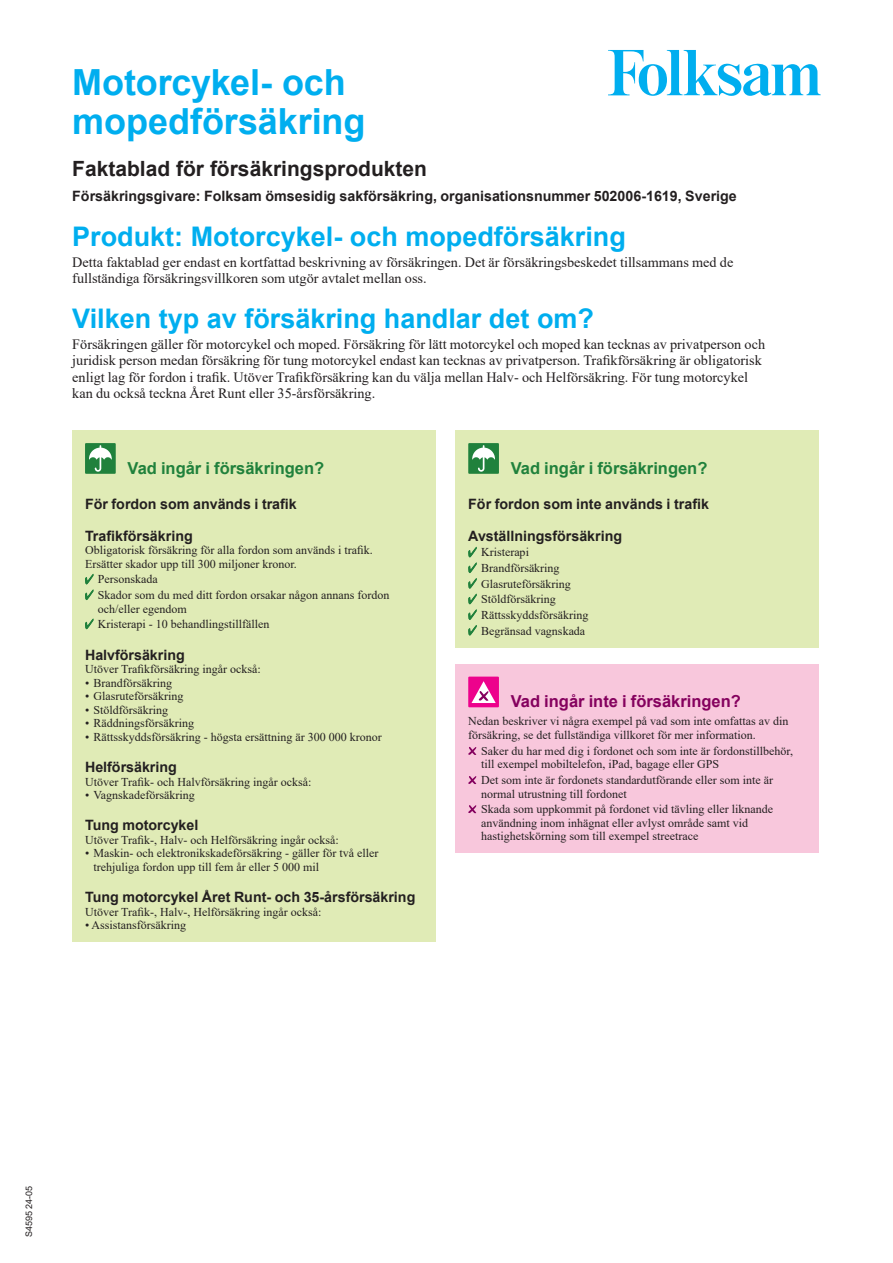
<style>
.page{position:relative;width:893px;height:1263px;background:#fff}
.page>*{position:absolute;margin:0;border:0;box-sizing:border-box;transform-origin:0 0}
.Rubrik_2_24pt_Arial{font:700 36px/39px "Arial";letter-spacing:-.005em;color:#00aeef}
._0_Rubrik_3_18pt_Ari{font:700 27px "Arial";color:#00aeef}
.t1{font:700 21px "Arial";color:#231f20}
._0_Rubrik_5_11pt__Ar{font:700 16.5px "Arial";color:#20813c}
._0_Rubrik_5_11pt__Ar-2{font:700 16.5px "Arial";color:#85015e}
._0_Brödtext{font:14.25px/16.5px "Times New Roman";color:#231f20}
._0_Rubrik_6_9_5pt_Ar{font:700 14.25px "Arial";color:#231f20}
._0_Tabell_Text_lista{font:12px/13.5px "Times New Roman";color:#231f20}
._0_Tabell_Text{font:12px/13.5px "Times New Roman";color:#231f20}
.Trycksaksnummer{font:9px "Arial";color:#231f20}
</style>
<div class="page">
<svg style="left:608px;top:50px;width:213px;height:46px"></svg>
<div style="left:72px;top:430px;width:364px;height:512px;background:#e0ebb6"></div>
<div style="left:85px;top:443px;width:31px;height:31px;background:#20813c"></div>
<svg style="left:89px;top:445px;width:23px;height:27px"></svg>
<svg style="left:85px;top:574px;width:9px;height:26px"></svg>
<svg style="left:85px;top:619px;width:9px;height:10px"></svg>
<div style="left:455px;top:430px;width:364px;height:217px;background:#e0ebb6"></div>
<div style="left:468px;top:443px;width:31px;height:31px;background:#20813c"></div>
<svg style="left:472px;top:445px;width:23px;height:27px"></svg>
<svg style="left:468px;top:547px;width:9px;height:89px"></svg>
<div style="left:455px;top:664px;width:364px;height:188px;background:#f8c7dc"></div>
<div style="left:468px;top:677px;width:31px;height:30px;background:#ed028c"></div>
<svg style="left:471px;top:681px;width:25px;height:22px"></svg>
<svg style="left:468px;top:747px;width:8px;height:8px"></svg>
<svg style="left:468px;top:776px;width:8px;height:8px"></svg>
<svg style="left:468px;top:805px;width:8px;height:8px"></svg>
<p class="Rubrik_2_24pt_Arial" style="left:72px;top:64px;width:295px">Motorcykel- och mopedförsäkring</p>
<h3 class="t1" style="left:72px;top:154px;width:356px">Faktablad för försäkringsprodukten</h3>
<p class="_0_Rubrik_6_9_5pt_Ar" style="left:72px;top:186px;width:666px">Försäkringsgivare: Folksam ömsesidig sakförsäkring, organisationsnummer 502006-1619, Sverige</p>
<p class="_0_Rubrik_3_18pt_Ari" style="left:72px;top:218px;width:555px">Produkt: Motorcykel- och mopedförsäkring</p>
<p class="_0_Brödtext" style="left:72px;top:253px;width:663px">Detta faktablad ger endast en kortfattad beskrivning av försäkringen. Det är försäkringsbeskedet tillsammans med de fullständiga försäkringsvillkoren som utgör avtalet mellan oss.</p>
<p class="_0_Rubrik_3_18pt_Ari" style="left:72px;top:300px;width:523px">Vilken typ av försäkring handlar det om?</p>
<p class="_0_Brödtext" style="left:72px;top:335px;width:694px">Försäkringen gäller för motorcykel och moped. Försäkring för lätt motorcykel och moped kan tecknas av privatperson och juridisk person medan försäkring för tung motorcykel endast kan tecknas av privatperson. Trafikförsäkring är obligatorisk enligt lag för fordon i trafik. Utöver Trafikförsäkring kan du välja mellan Halv- och Helförsäkring. För tung motorcykel kan du också teckna Året Runt eller 35-årsförsäkring.</p>
<p class="_0_Rubrik_5_11pt__Ar" style="left:128px;top:456px;width:198px">Vad ingår i försäkringen?</p>
<p class="_0_Rubrik_6_9_5pt_Ar" style="left:85px;top:494px;width:213px">För fordon som används i trafik</p>
<p class="_0_Rubrik_6_9_5pt_Ar" style="left:85px;top:526px;width:109px">Trafikförsäkring</p>
<p class="_0_Tabell_Text" style="left:85px;top:543px;width:289px">Obligatorisk försäkring för alla fordon som används i trafik.<br>Ersätter skador upp till 300 miljoner kronor.</p>
<p class="_0_Tabell_Text_lista" style="left:98px;top:572px;width:61px">Personskada</p>
<p class="_0_Tabell_Text_lista" style="left:98px;top:588px;width:293px">Skador som du med ditt fordon orsakar någon annans fordon och/eller egendom</p>
<p class="_0_Tabell_Text_lista" style="left:98px;top:617px;width:173px">Kristerapi - 10 behandlingstillfällen</p>
<p class="_0_Rubrik_6_9_5pt_Ar" style="left:85px;top:644px;width:101px">Halvförsäkring</p>
<p class="_0_Tabell_Text" style="left:85px;top:662px;width:177px">Utöver Trafikförsäkring ingår också:</p>
<p class="_0_Tabell_Text_lista" style="left:85px;top:675px;width:89px">• Brandförsäkring</p>
<p class="_0_Tabell_Text_lista" style="left:85px;top:689px;width:100px">• Glasruteförsäkring</p>
<p class="_0_Tabell_Text_lista" style="left:85px;top:702px;width:85px">• Stöldförsäkring</p>
<p class="_0_Tabell_Text_lista" style="left:85px;top:716px;width:111px">• Räddningsförsäkring</p>
<p class="_0_Tabell_Text_lista" style="left:85px;top:729px;width:298px">• Rättsskyddsförsäkring - högsta ersättning är 300 000 kronor</p>
<p class="_0_Rubrik_6_9_5pt_Ar" style="left:85px;top:757px;width:93px">Helförsäkring</p>
<p class="_0_Tabell_Text" style="left:85px;top:774px;width:228px">Utöver Trafik- och Halvförsäkring ingår också:</p>
<p class="_0_Tabell_Text_lista" style="left:85px;top:788px;width:111px">• Vagnskadeförsäkring</p>
<p class="_0_Rubrik_6_9_5pt_Ar" style="left:85px;top:815px;width:115px">Tung motorcykel</p>
<p class="_0_Tabell_Text" style="left:85px;top:833px;width:255px">Utöver Trafik-, Halv- och Helförsäkring ingår också:</p>
<p class="_0_Tabell_Text_lista" style="left:94px;top:846px;width:286px;text-indent:-9px">• Maskin- och elektronikskadeförsäkring - gäller för två eller trehjuliga fordon upp till fem år eller 5 000 mil</p>
<p class="_0_Rubrik_6_9_5pt_Ar" style="left:85px;top:887px;width:332px">Tung motorcykel Året Runt- och 35-årsförsäkring</p>
<p class="_0_Tabell_Text" style="left:85px;top:905px;width:238px">Utöver Trafik-, Halv-, Helförsäkring ingår också:</p>
<p class="_0_Tabell_Text" style="left:85px;top:918px;width:103px">• Assistansförsäkring</p>
<p class="_0_Rubrik_5_11pt__Ar" style="left:511px;top:456px;width:198px">Vad ingår i försäkringen?</p>
<p class="_0_Rubrik_6_9_5pt_Ar" style="left:468px;top:494px;width:242px">För fordon som inte används i trafik</p>
<p class="_0_Rubrik_6_9_5pt_Ar" style="left:468px;top:526px;width:155px">Avställningsförsäkring</p>
<p class="_0_Tabell_Text_lista" style="left:481px;top:545px;width:49px">Kristerapi</p>
<p class="_0_Tabell_Text_lista" style="left:481px;top:561px;width:80px">Brandförsäkring</p>
<p class="_0_Tabell_Text_lista" style="left:481px;top:576px;width:91px">Glasruteförsäkring</p>
<p class="_0_Tabell_Text_lista" style="left:481px;top:592px;width:76px">Stöldförsäkring</p>
<p class="_0_Tabell_Text_lista" style="left:481px;top:608px;width:109px">Rättsskyddsförsäkring</p>
<p class="_0_Tabell_Text_lista" style="left:481px;top:623px;width:106px">Begränsad vagnskada</p>
<p class="_0_Rubrik_5_11pt__Ar-2" style="left:511px;top:690px;width:232px">Vad ingår inte i försäkringen?</p>
<p class="_0_Tabell_Text" style="left:468px;top:714px;width:322px">Nedan beskriver vi några exempel på vad som inte omfattas av din försäkring, se det fullständiga villkoret för mer information.</p>
<p class="_0_Tabell_Text_lista" style="left:481px;top:744px;width:314px">Saker du har med dig i fordonet och som inte är fordonstillbehör, till exempel mobiltelefon, iPad, bagage eller GPS</p>
<p class="_0_Tabell_Text_lista" style="left:481px;top:773px;width:294px">Det som inte är fordonets standardutförande eller som inte är normal utrustning till fordonet</p>
<p class="_0_Tabell_Text_lista" style="left:481px;top:802px;width:293px">Skada som uppkommit på fordonet vid tävling eller liknande användning inom inhägnat eller avlyst område samt vid hastighetskörning som till exempel streetrace</p>
<p class="Trycksaksnummer" style="left:23px;top:1237px;width:53px;rotate:-90deg">S4595 24-05</p>
</div>
